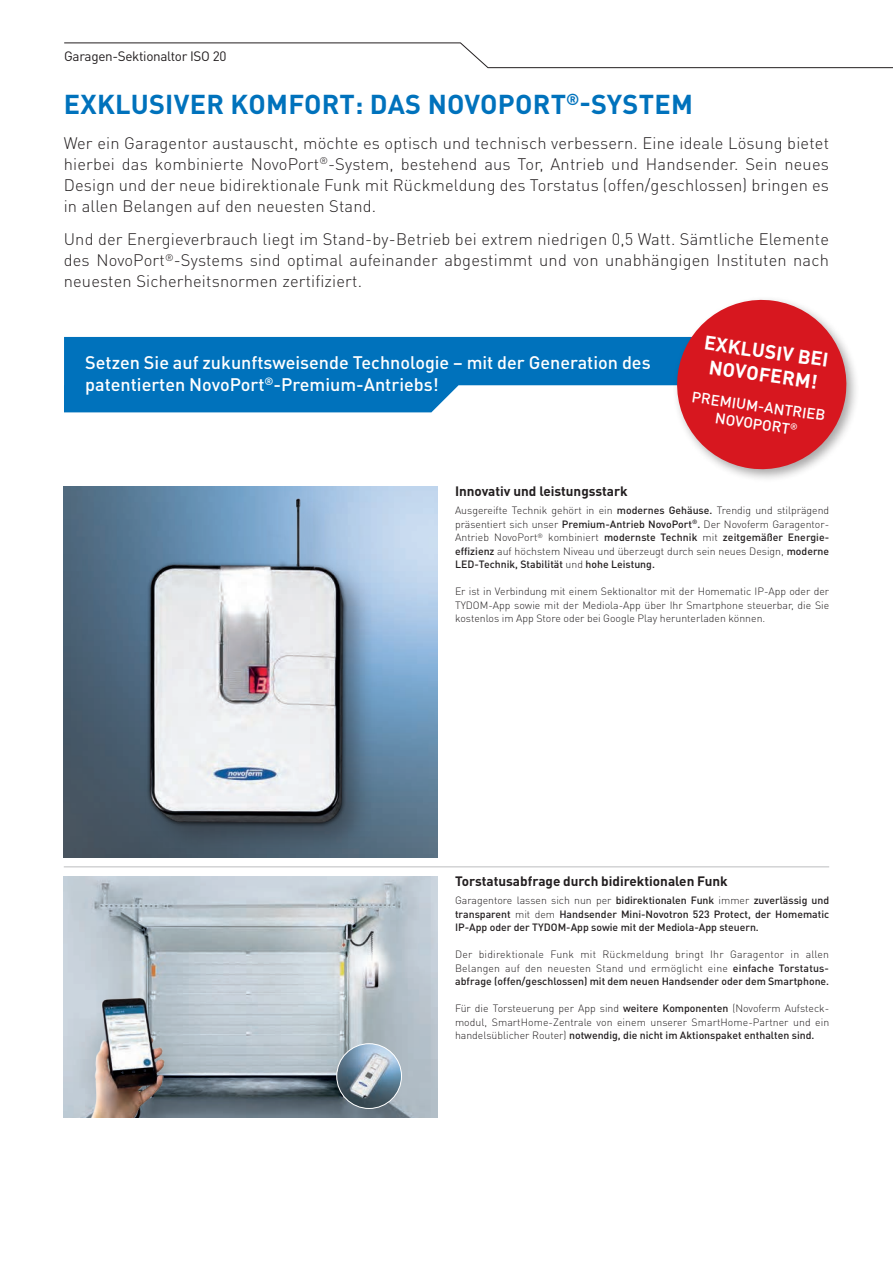
<style>
.page{position:relative;width:893px;height:1263px;background:#fff}
.page>*{position:absolute;margin:0;border:0;box-sizing:border-box;transform-origin:0 0}
.t1{font:700 27px "DIN Pro";letter-spacing:.01em;color:#0072bc}
.t2{font:700 19.35px/23.2px "DIN Pro";color:#fff;text-align:center}
.t3{font:500 18px/22.5px "DIN Pro";color:#fff}
.t4{font:300 16.5px/21px "DIN Pro";letter-spacing:.01em;color:#231f20;text-align:justify}
.t5{font:500 15px/17.9px "DIN Pro";color:#fff;text-align:center}
.t6{font:700 13.5px "DIN Pro";color:#231f20}
.t7{font:13.5px "DIN Pro";letter-spacing:-.025em;color:#231f20}
.t8{font:300 10.5px/13.5px "DIN Pro";color:#231f20}
.t9{font:300 10.5px/13.5px "DIN Pro";letter-spacing:.02em;color:#231f20}
.t10{font:500 10.5px/13.5px "DIN Pro";color:#231f20;text-align:justify}
.s1{font-weight:500}
.s2{font-weight:300}
</style>
<div class="page">
<svg style="left:64px;top:42px;width:829px;height:26px"></svg>
<img style="left:64px;top:486px;width:374px;height:372px">
<div style="left:142px;top:494px;width:235px;height:363px;background:#231f20;opacity:.4"></div>
<img style="left:128px;top:486px;width:263px;height:344px">
<svg style="left:64px;top:337px;width:607px;height:75px;background:#2184c4"></svg>
<img style="left:64px;top:876px;width:374px;height:242px">
<img style="left:69px;top:979px;width:181px;height:139px">
<img style="left:337px;top:1044px;width:64px;height:64px;border-radius:32px">
<div style="left:336px;top:1043px;width:66px;height:66px;border:1px solid #fff;border-radius:50%"></div>
<div style="left:672px;top:295px;width:188px;height:188px;background:#231f20;opacity:.4"></div>
<svg style="left:671px;top:295px;width:181px;height:180px"></svg>
<hr style="left:64px;top:866px;width:765px;height:1px;background:#bcbdc0">
<p class="t7" style="left:64px;top:47px;width:164px">Garagen-Sektionaltor ISO 20</p>
<h1 class="t1" style="left:64px;top:86px;width:631px">EXKLUSIVER KOMFORT: DAS NOVOPORT<sup>®</sup>-SYSTEM</h1>
<p class="t4" style="left:64px;top:132px;width:767px">Wer ein Garagentor austauscht, möchte es optisch und technisch verbessern. Eine ideale Lösung bietet hierbei das kombinierte NovoPort<sup>®</sup>-System, bestehend aus Tor, Antrieb und Handsender. Sein neues Design und der neue bidirektionale Funk mit Rückmeldung des Torstatus (offen/geschlossen) bringen es in allen Belangen auf den neuesten Stand.</p>
<p class="t4" style="left:64px;top:228px;width:767px">Und der Energieverbrauch liegt im Stand-by-Betrieb bei extrem niedrigen 0,5 Watt. Sämtliche Elemente des NovoPort<sup>®</sup>-Systems sind optimal aufeinander abgestimmt und von unabhängigen Instituten nach neuesten Sicherheitsnormen zertifiziert.</p>
<h3 class="t3" style="left:85px;top:350px;width:567px">Setzen Sie auf zukunftsweisende Technologie – mit der Generation des patentierten NovoPort<sup>®</sup>-Premium-Antriebs!</h3>
<h2 class="t2" style="left:706px;top:330px;width:127px;rotate:8deg">EXKLUSIV BEI<br>NOVOFERM!</h2>
<h3 class="t5" style="left:693px;top:387px;width:136px;rotate:8deg">PREMIUM-ANTRIEB<br>NOVOPORT<sup>®</sup></h3>
<p class="t6" style="left:455px;top:482px;width:174px">Innovativ und leistungsstark</p>
<p class="t8" style="left:455px;top:503px;width:376px">Ausgereifte Technik gehört in ein <span class="s1">modernes Gehäuse.</span> Trendig und stilprägend präsentiert sich unser <span class="s1">Premium-Antrieb NovoPort</span><sup>®</sup><span class="s1">.</span> Der Novoferm Garagentor-Antrieb NovoPort<sup>®</sup> kombiniert <span class="s1">modernste Technik</span> mit <span class="s1">zeitgemäßer Energie&shy;effizienz</span> auf höchstem Niveau und überzeugt durch sein neues Design, <span class="s1">moderne LED-Technik, Stabilität</span> und <span class="s1">hohe Leistung.</span></p>
<p class="t8" style="left:455px;top:584px;width:376px;text-align:justify">Er ist in Verbindung mit einem Sektionaltor mit der Homematic IP-App oder der TYDOM-App sowie mit der Mediola-App über Ihr Smartphone steuerbar, die Sie kostenlos im App Store oder bei Google Play herunterladen können.</p>
<p class="t6" style="left:455px;top:872px;width:274px">Torstatusabfrage durch bidirektionalen Funk</p>
<p class="t10" style="left:455px;top:893px;width:376px"><span class="s2">Garagentore lassen sich nun per</span> bidirektionalen Funk <span class="s2">immer</span> zuverlässig und transparent <span class="s2">mit dem</span> Handsender Mini-Novotron 523 Protect, der Homematic IP-App oder der TYDOM-App sowie mit der Mediola-App steuern.</p>
<p class="t9" style="left:455px;top:947px;width:376px">Der bidirektionale Funk mit Rückmeldung bringt Ihr Garagentor in allen<br>Belangen auf den neuesten Stand und ermöglicht eine <span class="s1">einfache Torstatus&shy;abfrage (offen/geschlossen) mit dem neuen Handsender oder dem Smartphone.</span></p>
<p class="t8" style="left:455px;top:1001px;width:376px">Für die Torsteuerung per App sind <span class="s1">weitere Komponenten</span> (Novoferm Aufsteck&shy;modul, SmartHome-Zentrale von einem unserer SmartHome-Partner und ein handelsüblicher Router) <span class="s1">notwendig, die nicht im Aktionspaket enthalten sind.</span></p>
</div>
